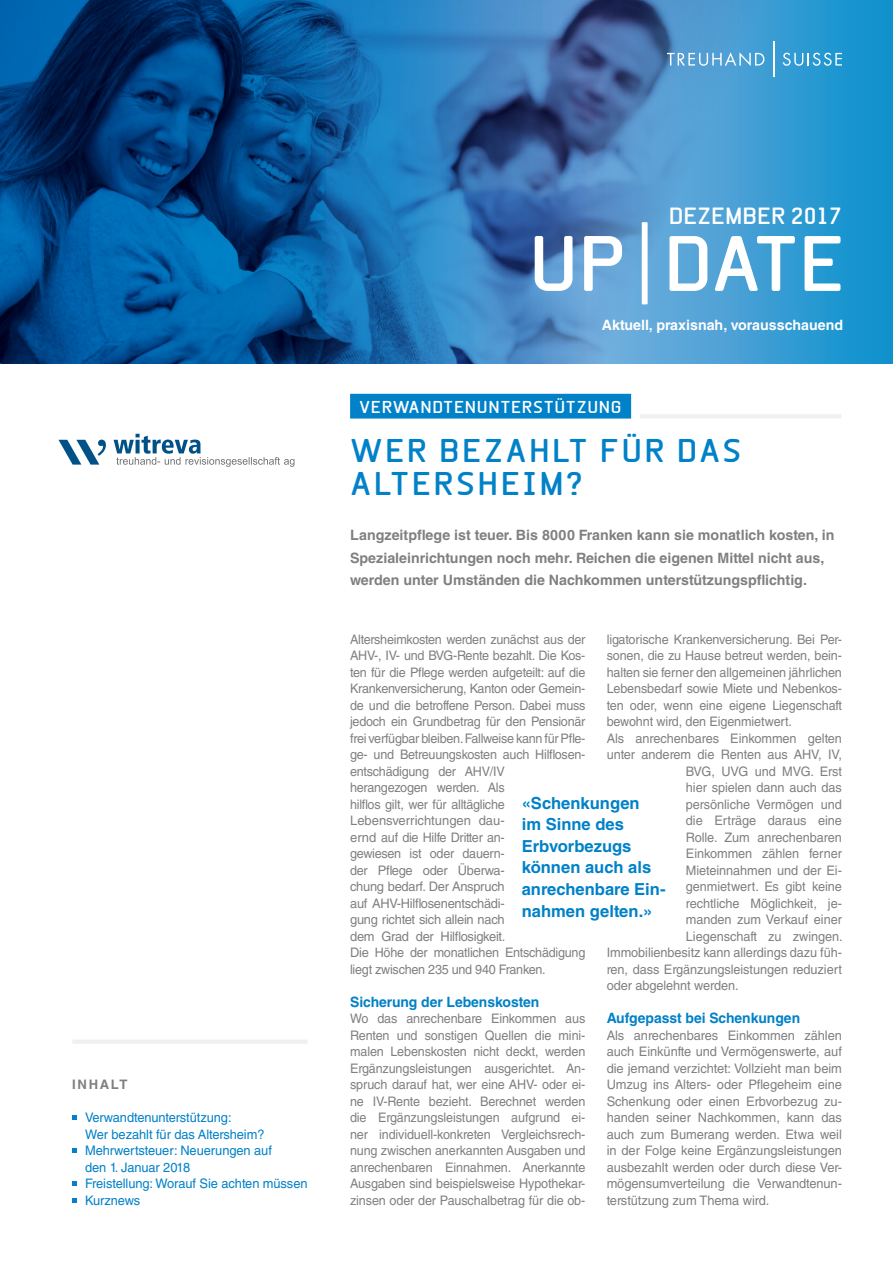
<style>
.page{position:relative;width:893px;height:1263px;background:#fff}
.page>*{position:absolute;margin:0;border:0;box-sizing:border-box;transform-origin:0 0}
.t1{font:700 75px "Beta Sans";letter-spacing:-.015em;color:#fff}
.t2{font:700 31.5px/33px "Beta Sans";letter-spacing:.075em;color:#0081c8}
.t3{font:700 22.5px "Beta Sans";color:#fff}
.t4{font:700 16.65px/21.6px "Helvetica LT Std";color:#0081c8}
.t5{font:700 16.5px "Beta Sans";letter-spacing:.04em;color:#fff}
.t6{font:700 14.25px/22.5px "Helvetica LT Std";color:#808083}
.t7{font:700 14.25px "Helvetica LT Std";letter-spacing:-.005em;color:#0081c8}
.t8{font:700 14.25px "Helvetica LT Std";color:#fff}
.t9{font:13.2px/16.5px "Helvetica LT Std";letter-spacing:-.01em;color:#808083;scale:.96 1}
.t10{font:13.2px/16.5px "Helvetica LT Std";letter-spacing:-.01em;color:#808083;text-align:justify}
.t11{font:13.2px/16.5px "Helvetica LT Std";letter-spacing:-.005em;color:#0081c8}
.t12{font:700 13.2px "Helvetica LT Std";letter-spacing:.125em;color:#808083}
.s1{font-family:"Beta Sans Norm";font-weight:400;font-size:112.5px}
</style>
<div class="page">
<svg style="left:786px;top:0;width:107px;height:363px;background:#1e96cf"></svg>
<img style="left:0;top:0;width:786px;height:363px">
<svg style="left:72px;top:1115px;width:5px;height:5px"></svg>
<svg style="left:72px;top:1148px;width:5px;height:5px"></svg>
<svg style="left:72px;top:1181px;width:5px;height:5px"></svg>
<svg style="left:72px;top:1198px;width:5px;height:4px"></svg>
<hr style="left:72px;top:1040px;width:236px;height:4px;background:#f0f0f1">
<svg style="left:667px;top:52px;width:97px;height:14px"></svg>
<svg style="left:783px;top:53px;width:59px;height:13px"></svg>
<hr style="left:773px;top:41px;width:1px;height:36px;background:#fff">
<div style="left:350px;top:394px;width:281px;height:25px;background:#0081c8"></div>
<hr style="left:640px;top:414px;width:201px;height:4px;background:#f0f0f1">
<svg style="left:58px;top:440px;width:48px;height:25px"></svg>
<svg style="left:114px;top:434px;width:180px;height:33px"></svg>
<p class="t12" style="left:72px;top:1076px;width:57px">INHALT</p>
<p class="t11" style="left:85px;top:1109px;width:224px">Verwandtenunterstützung:<br>Wer bezahlt für das Altersheim?<br>Mehrwertsteuer: Neuerungen auf<br>den 1. Januar 2018<br>Freistellung: Worauf Sie achten müssen<br>Kurznews</p>
<h3 class="t3" style="left:669px;top:202px;width:175px">DEZEMBER 2017</h3>
<h1 class="t1" style="left:529px;top:219px;width:318px">UP <span class="s1">|</span> DATE</h1>
<p class="t8" style="left:602px;top:316px;width:243px">Aktuell, praxisnah, vorausschauend</p>
<p class="t5" style="left:359px;top:397px;width:264px">VERWANDTENUNTERSTÜTZUNG</p>
<h2 class="t2" style="left:350px;top:434px;width:393px">WER BEZAHLT FÜR DAS<br>ALTERSHEIM?</h2>
<p class="t6" style="left:350px;top:524px;width:486px">Langzeitpflege ist teuer. Bis 8000 Franken kann sie monatlich kosten, in<br>Spezialeinrichtungen noch mehr. Reichen die eigenen Mittel nicht aus, werden unter Umständen die Nachkommen unterstützungspflichtig.</p>
<p class="t9" style="left:607px;top:631px;width:247px">ligatorische Krankenversicherung. Bei Per-</p>
<p class="t9" style="left:607px;top:647px;width:247px">sonen, die zu Hause betreut werden, bein-</p>
<p class="t9" style="left:607px;top:664px;width:247px">halten sie ferner den allgemeinen jährlichen</p>
<p class="t9" style="left:607px;top:680px;width:247px">Lebensbedarf sowie Miete und Nebenkos-</p>
<p class="t9" style="left:607px;top:697px;width:247px">ten oder, wenn eine eigene Liegenschaft</p>
<p class="t9" style="left:607px;top:713px;width:195px">bewohnt wird, den Eigenmietwert.</p>
<p class="t10" style="left:607px;top:730px;width:237px">Als anrechenbares Einkommen gelten</p>
<p class="t10" style="left:607px;top:746px;width:237px">unter anderem die Renten aus AHV, IV,</p>
<p class="t10" style="left:686px;top:763px;width:158px">BVG, UVG und MVG. Erst</p>
<p class="t10" style="left:686px;top:779px;width:158px">hier spielen dann auch das</p>
<p class="t10" style="left:686px;top:796px;width:158px">persönliche Vermögen und</p>
<p class="t10" style="left:686px;top:812px;width:158px">die Erträge daraus eine</p>
<p class="t10" style="left:686px;top:829px;width:158px">Rolle. Zum anrechenbaren</p>
<p class="t10" style="left:686px;top:845px;width:158px">Einkommen zählen ferner</p>
<p class="t10" style="left:686px;top:862px;width:158px">Mieteinnahmen und der Ei-</p>
<p class="t10" style="left:686px;top:878px;width:158px">genmietwert. Es gibt keine</p>
<p class="t10" style="left:686px;top:895px;width:158px">rechtliche Möglichkeit, je-</p>
<p class="t10" style="left:686px;top:911px;width:158px">manden zum Verkauf einer</p>
<p class="t10" style="left:686px;top:928px;width:158px">Liegenschaft zu zwingen.</p>
<p class="t10" style="left:607px;top:944px;width:237px">Immobilienbesitz kann allerdings dazu füh-</p>
<p class="t10" style="left:607px;top:961px;width:237px">ren, dass Ergänzungsleistungen reduziert</p>
<p class="t10" style="left:607px;top:977px;width:134px">oder abgelehnt werden.</p>
<p class="t7" style="left:607px;top:1009px;width:195px">Aufgepasst bei Schenkungen</p>
<p class="t10" style="left:607px;top:1027px;width:237px">Als anrechenbares Einkommen zählen auch Einkünfte und Vermögenswerte, auf die jemand verzichtet: Vollzieht man beim Umzug ins Alters- oder Pflegeheim eine Schenkung oder einen Erbvorbezug zu&shy;handen seiner Nachkommen, kann das auch zum Bumerang werden. Etwa weil in der Folge keine Ergänzungsleistungen ausbezahlt werden oder durch diese Ver&shy;mögensumverteilung die Verwandtenun&shy;terstützung zum Thema wird.</p>
<p class="t9" style="left:350px;top:631px;width:247px">Altersheimkosten werden zunächst aus der AHV-, IV- und BVG-Rente bezahlt. Die Kos&shy;ten für die Pflege werden aufgeteilt: auf die Krankenversicherung, Kanton oder Gemein&shy;de und die betroffene Person. Dabei muss jedoch ein Grundbetrag für den Pensionär frei verfügbar bleiben. Fallweise kann für Pfle&shy;ge- und Betreuungskosten auch Hilflosen&shy;entschädigung der AHV/IV herangezogen werden. Als<br>hilflos gilt, wer für alltägliche Lebensverrichtungen dau-<br>ernd auf die Hilfe Dritter an-<br>gewiesen ist oder dauern-<br>der Pflege oder Überwa-<br>chung bedarf. Der Anspruch<br>auf AHV-Hilflosenentschädi-<br>gung richtet sich allein nach<br>dem Grad der Hilflosigkeit.<br>Die Höhe der monatlichen Entschädigung liegt zwischen 235 und 940 Franken.</p>
<p class="t7" style="left:350px;top:993px;width:191px">Sicherung der Lebenskosten</p>
<p class="t9" style="left:350px;top:1010px;width:247px;text-align:justify">Wo das anrechenbare Einkommen aus Renten und sonstigen Quellen die mini&shy;malen Lebenskosten nicht deckt, werden Ergänzungsleistungen ausgerichtet. An&shy;spruch darauf hat, wer eine AHV- oder ei&shy;ne IV-Rente bezieht. Berechnet werden die Ergänzungsleistungen aufgrund ei&shy;ner individuell-konkreten Vergleichsrech&shy;nung zwischen anerkannten Ausgaben und anrechenbaren Einnahmen. Anerkannte Ausgaben sind beispielsweise Hypothekar&shy;zinsen oder der Pauschalbetrag für die ob-</p>
<p class="t4" style="left:522px;top:792px;width:145px">«Schenkungen<br>im Sinne des<br>Erbvorbezugs können auch als anrechenbare Ein&shy;nahmen gelten.»</p>
</div>
